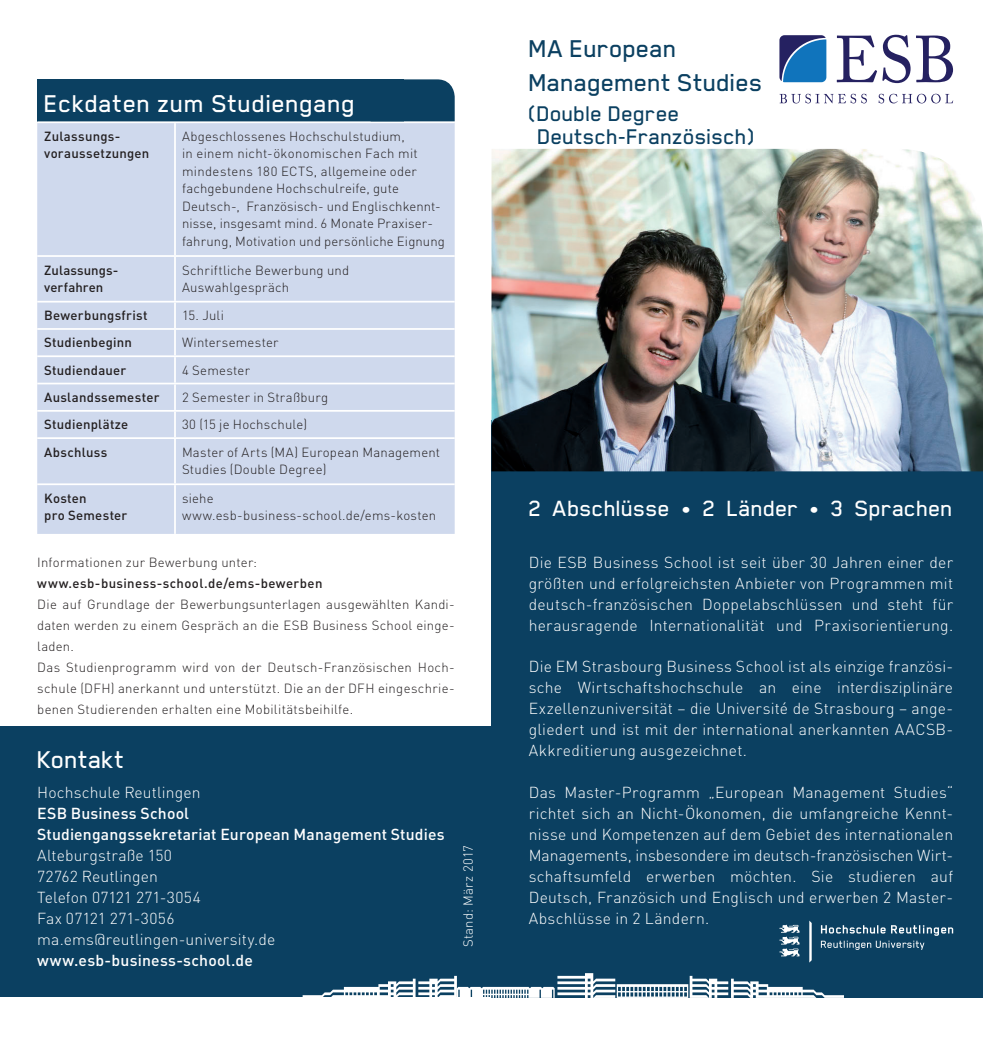
<style>
.page{position:relative;width:983px;height:1042px;background:#fff}
.page>*{position:absolute;margin:0;border:0;box-sizing:border-box;transform-origin:0 0}
.Überschrift_2{font:500 28px/33.6px "Blender Pro";letter-spacing:-.01em;color:#0b4061}
.Tabelle_Überschrift{font:500 28px "Blender Pro";letter-spacing:.005em;color:#fff}
.Überschrift_2-2{font:500 28px "Blender Pro";color:#fff}
.Überschrift_2-3{font:500 25.38px "Blender Pro";letter-spacing:-.005em;color:#fff}
.Überschrift_2-4{font:500 24.5px "Blender Pro";letter-spacing:-.005em;color:#0b4061}
.Fliesstext_D{font:300 15.75px/21px "DINOT";letter-spacing:.01em;color:#fff;text-align:justify}
.Überschrift_2-5{font:300 15.75px/21px "DINOT";letter-spacing:.015em;color:#fff;text-align:justify}
.Fliesstext_D-2{font:500 15.75px "DINOT";letter-spacing:.01em;color:#fff}
.Überschriften_zum_Te{font:500 15.75px "DINOT";letter-spacing:.015em;color:#fff}
.Tabelle_Inhalt_norma{font:300 13.12px/17.5px "DINOT";letter-spacing:.015em;color:#231f20}
.Fliesstext_D-3{font:300 13.12px/21px "DINOT";letter-spacing:.02em;color:#231f20}
.Tabelle_Inhalt_fett{font:500 13.12px/17.5px "DINOT";letter-spacing:.02em;color:#231f20}
.Fliesstext_D-4{font:300 13.12px "DINOT";letter-spacing:.015em;color:#fff}
.s1{font-weight:500}
.s2{font-size:24.5px}
</style>
<div class="page">
<div style="left:491px;top:420px;width:491px;height:578px;background:#0b4061"></div>
<svg style="left:779px;top:924px;width:20px;height:32px"></svg>
<svg style="left:809px;top:920px;width:2px;height:42px"></svg>
<svg style="left:820px;top:925px;width:132px;height:25px"></svg>
<div style="left:0;top:726px;width:491px;height:271px;background:#0b4061"></div>
<img style="left:491px;top:149px;width:491px;height:322px">
<div style="left:37px;top:79px;width:417px;height:43px;background:#0b4061"></div>
<div style="left:37px;top:123px;width:417px;height:411px;background:#cfd9ed"></div>
<hr style="left:37px;top:121px;width:138px;height:2px;background:#fff">
<hr style="left:175px;top:121px;width:279px;height:2px;background:#fff">
<hr style="left:174px;top:302px;width:2px;height:26px;background:#fff">
<hr style="left:174px;top:330px;width:2px;height:25px;background:#fff">
<hr style="left:174px;top:357px;width:2px;height:26px;background:#fff">
<hr style="left:174px;top:384px;width:2px;height:26px;background:#fff">
<hr style="left:174px;top:412px;width:2px;height:25px;background:#fff">
<hr style="left:174px;top:123px;width:2px;height:132px;background:#fff">
<hr style="left:174px;top:257px;width:2px;height:44px;background:#fff">
<hr style="left:174px;top:439px;width:2px;height:44px;background:#fff">
<hr style="left:174px;top:485px;width:2px;height:49px;background:#fff">
<hr style="left:37px;top:301px;width:138px;height:1px;background:#fff">
<hr style="left:37px;top:328px;width:138px;height:2px;background:#fff">
<hr style="left:37px;top:410px;width:138px;height:2px;background:#fff">
<hr style="left:175px;top:301px;width:279px;height:1px;background:#fff">
<hr style="left:175px;top:328px;width:279px;height:2px;background:#fff">
<hr style="left:175px;top:410px;width:279px;height:2px;background:#fff">
<hr style="left:37px;top:355px;width:138px;height:2px;background:#fff">
<hr style="left:175px;top:355px;width:279px;height:2px;background:#fff">
<hr style="left:37px;top:383px;width:138px;height:1px;background:#fff">
<hr style="left:175px;top:383px;width:279px;height:1px;background:#fff">
<hr style="left:37px;top:255px;width:138px;height:2px;background:#fff">
<hr style="left:175px;top:255px;width:279px;height:2px;background:#fff">
<hr style="left:37px;top:437px;width:138px;height:2px;background:#fff">
<hr style="left:37px;top:483px;width:138px;height:2px;background:#fff">
<hr style="left:175px;top:437px;width:279px;height:2px;background:#fff">
<hr style="left:175px;top:483px;width:279px;height:2px;background:#fff">
<svg style="left:404px;top:79px;width:50px;height:13px"></svg>
<svg style="left:836px;top:36px;width:40px;height:46px"></svg>
<svg style="left:882px;top:35px;width:70px;height:48px"></svg>
<svg style="left:779px;top:94px;width:87px;height:9px"></svg>
<svg style="left:878px;top:94px;width:74px;height:9px"></svg>
<svg style="left:779px;top:35px;width:47px;height:47px;background:#2766a6"></svg>
<svg style="left:302px;top:973px;width:541px;height:25px"></svg>
<p class="Tabelle_Überschrift" style="left:44px;top:88px;width:313px">Eckdaten zum Studiengang</p>
<p class="Tabelle_Inhalt_fett" style="left:44px;top:127px;width:107px">Zulassungs&shy;voraussetzungen</p>
<p class="Tabelle_Inhalt_norma" style="left:182px;top:127px;width:264px">Abgeschlossenes Hochschulstudium,<br>in einem nicht-ökonomischen Fach mit mindestens 180 ECTS, allgemeine oder fachgebundene Hochschulreife, gute Deutsch-, Französisch- und Englischkennt&shy;nisse, insgesamt mind. 6 Monate Praxiser&shy;fahrung, Motivation und persönliche Eignung</p>
<p class="Tabelle_Inhalt_fett" style="left:44px;top:260px;width:76px">Zulassungs&shy;verfahren</p>
<p class="Tabelle_Inhalt_norma" style="left:182px;top:260px;width:169px">Schriftliche Bewerbung und<br>Auswahlgespräch</p>
<p class="Tabelle_Inhalt_fett" style="left:44px;top:306px;width:105px">Bewerbungsfrist</p>
<p class="Tabelle_Inhalt_norma" style="left:182px;top:306px;width:43px">15. Juli</p>
<p class="Tabelle_Inhalt_fett" style="left:44px;top:333px;width:89px">Studienbeginn</p>
<p class="Tabelle_Inhalt_norma" style="left:182px;top:333px;width:98px">Wintersemester</p>
<p class="Tabelle_Inhalt_fett" style="left:44px;top:361px;width:84px">Studiendauer</p>
<p class="Tabelle_Inhalt_norma" style="left:182px;top:361px;width:70px">4 Semester</p>
<p class="Tabelle_Inhalt_fett" style="left:44px;top:388px;width:117px">Auslandssemester</p>
<p class="Tabelle_Inhalt_norma" style="left:182px;top:388px;width:148px">2 Semester in Straßburg</p>
<p class="Tabelle_Inhalt_fett" style="left:44px;top:415px;width:86px">Studienplätze</p>
<p class="Tabelle_Inhalt_norma" style="left:182px;top:415px;width:127px">30 (15 je Hochschule)</p>
<p class="Tabelle_Inhalt_fett" style="left:44px;top:442px;width:65px">Abschluss</p>
<p class="Tabelle_Inhalt_norma" style="left:182px;top:442px;width:260px">Master of Arts (MA) European Management<br>Studies (Double Degree)</p>
<p class="Tabelle_Inhalt_fett" style="left:44px;top:489px;width:85px">Kosten<br>pro Semester</p>
<p class="Tabelle_Inhalt_norma" style="left:182px;top:489px;width:256px">siehe www.esb-business-school.de/ems-kosten</p>
<p class="Fliesstext_D-3" style="left:37px;top:551px;width:221px">Informationen zur Bewerbung unter:</p>
<p class="Fliesstext_D-3" style="left:37px;top:572px;width:419px"><span class="s1">www.esb-business-school.de/ems-bewerben<br></span>Die auf Grundlage der Bewerbungsunterlagen ausgewählten Kandi&shy;daten werden zu einem Gespräch an die ESB Business School einge&shy;laden.<br>Das Studienprogramm wird von der Deutsch-Französischen Hoch&shy;schule (DFH) anerkannt und unterstützt. Die an der DFH eingeschrie&shy;benen Studierenden erhalten eine Mobilitätsbeihilfe.</p>
<p class="Überschrift_2-2" style="left:37px;top:744px;width:89px">Kontakt</p>
<p class="Fliesstext_D" style="left:37px;top:781px;width:165px">Hochschule Reutlingen</p>
<p class="Fliesstext_D-2" style="left:37px;top:803px;width:153px">ESB Business School</p>
<p class="Fliesstext_D-2" style="left:37px;top:824px;width:409px">Studiengangssekretariat European Management Studies</p>
<p class="Fliesstext_D" style="left:37px;top:844px;width:165px;text-align:left">Alteburgstraße 150<br>72762 Reutlingen<br>Telefon 07121 271-3054</p>
<p class="Fliesstext_D" style="left:37px;top:907px;width:139px">Fax 07121 271-3056</p>
<p class="Fliesstext_D" style="left:37px;top:928px;width:239px">ma.ems@reutlingen-university.de</p>
<p class="Überschriften_zum_Te" style="left:37px;top:950px;width:217px">www.esb-business-school.de</p>
<p class="Fliesstext_D-4" style="left:459px;top:947px;width:103px;rotate:-90deg">Stand: März 2017</p>
<p class="Überschrift_2" style="left:528px;top:31px;width:235px">MA European<br>Management Studies</p>
<p class="Überschrift_2-4" style="left:528px;top:101px;width:153px">(Double Degree</p>
<p class="Überschrift_2-4" style="left:537px;top:124px;width:219px">Deutsch-Französisch)</p>
<p class="Überschrift_2-3" style="left:528px;top:495px;width:426px">2 Abschlüsse <span class="s2">•</span> 2 Länder <span class="s2">•</span> 3 Sprachen</p>
<p class="Überschrift_2-5" style="left:528px;top:551px;width:426px">Die ESB Business School ist seit über 30 Jahren einer der größten und erfolgreichsten Anbieter von Programmen mit deutsch-französischen Doppelabschlüssen und steht für herausragende Internationalität und Praxisorientierung.</p>
<p class="Fliesstext_D" style="left:528px;top:655px;width:426px">Die EM Strasbourg Business School ist als einzige französi&shy;sche Wirtschaftshochschule an eine interdisziplinäre Exzellenzuniversität – die Université de Strasbourg – ange&shy;gliedert und ist mit der international anerkannten AACSB-Akkreditierung ausgezeichnet.</p>
<p class="Fliesstext_D" style="left:528px;top:781px;width:426px">Das Master-Programm „European Management Studies“ richtet sich an Nicht-Ökonomen, die umfangreiche Kennt&shy;nisse und Kompetenzen auf dem Gebiet des internationalen Managements, insbesondere im deutsch-französischen Wirt-</p>
<p class="Fliesstext_D" style="left:528px;top:865px;width:426px">schaftsumfeld erwerben möchten. Sie studieren auf Deutsch, Französich und Englisch und erwerben 2 Master-Abschlüsse in 2 Ländern.</p>
</div>
